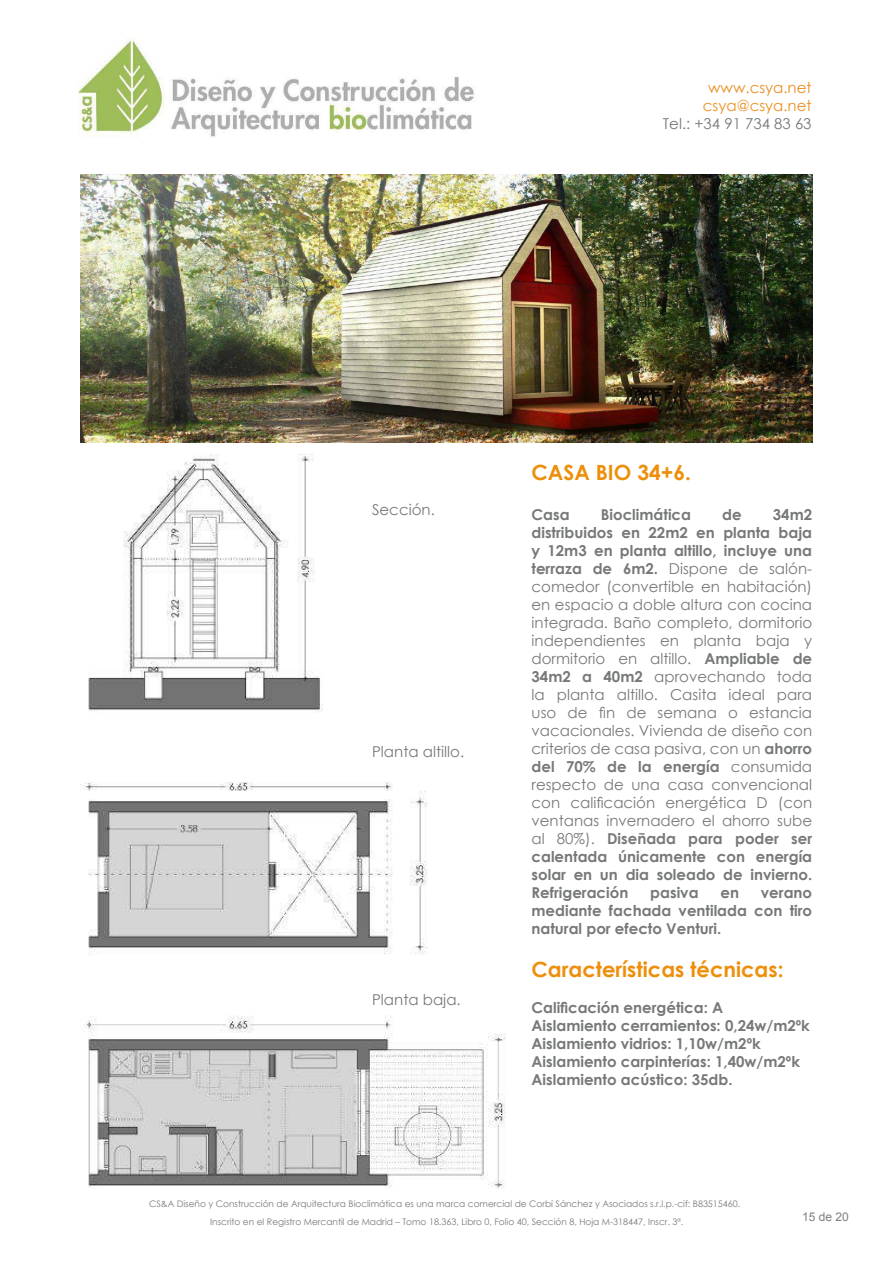
<style>
.page{position:relative;width:893px;height:1263px;background:#fff}
.page>*{position:absolute;margin:0;border:0;box-sizing:border-box;transform-origin:0 0}
.t1{font:700 21px "Century Gothic";color:#ed8f0b}
.t2{font:15px/18px "Century Gothic";color:#777979;text-align:justify}
.t3{font:700 15px/18px "Century Gothic";color:#777979;text-align:justify}
.t4{font:15px/18px "Century Gothic";color:#ec8f22;text-align:center}
.t5{font:12px "Arial";color:#808080}
.t6{font:9px/18px "Century Gothic";color:#777979;text-align:center}
.s1{font-weight:700}
</style>
<div class="page">
<img style="left:81px;top:453px;width:425px;height:736px">
<img style="left:78px;top:39px;width:396px;height:98px">
<img style="left:81px;top:174px;width:731px;height:268px">
<p class="t4" style="left:703px;top:78px;width:110px">www.csya.net csya@csya.net</p>
<p class="t2" style="left:663px;top:114px;width:150px">Tel.: +34 91 734 83 63</p>
<p class="t2" style="left:372px;top:500px;width:64px">Sección.</p>
<p class="t2" style="left:372px;top:743px;width:94px">Planta altillo.</p>
<p class="t2" style="left:372px;top:990px;width:90px">Planta baja.</p>
<h1 class="t1" style="left:531px;top:457px;width:161px">CASA BIO 34+6.</h1>
<p class="t3" style="left:531px;top:505px;width:40px">Casa</p>
<p class="t3" style="left:601px;top:505px;width:92px">Bioclimática</p>
<p class="t3" style="left:722px;top:505px;width:21px">de</p>
<p class="t2" style="left:531px;top:505px;width:282px;text-indent:241px"><span class="s1">34m2 distribuidos en 22m2 en planta baja y 12m3 en planta altillo, incluye una terraza de 6m2.</span> Dispone de salón&shy;comedor (convertible en habitación) en espacio a doble altura con cocina integrada. Baño completo, dormitorio independientes en planta baja y dormitorio en altillo. <span class="s1">Ampliable de 34m2 a 40m2</span> aprovechando toda la planta altillo. Casita ideal para uso de fin de semana o estancia vacacionales. Vivienda de diseño con criterios de casa pasiva, con un <span class="s1">ahorro del 70% de la energía</span> consumida respecto de una casa convencional con calificación energética D (con ventanas invernadero el ahorro sube al 80%). <span class="s1">Diseñada para poder ser calentada únicamente con energía solar en un dia soleado de invierno.<br>Refrigeración</span></p>
<p class="t3" style="left:650px;top:883px;width:50px">pasiva</p>
<p class="t3" style="left:720px;top:883px;width:20px">en</p>
<p class="t3" style="left:531px;top:883px;width:282px;text-indent:229px">verano mediante fachada ventilada con tiro natural por efecto Venturi.</p>
<h1 class="t1" style="left:531px;top:954px;width:253px">Características técnicas:</h1>
<p class="t3" style="left:531px;top:998px;width:280px;text-align:left">Calificación energética: A Aislamiento cerramientos: 0,24w/m2ºk Aislamiento vidrios: 1,10w/m2ºk Aislamiento carpinterías: 1,40w/m2ºk Aislamiento acústico: 35db.</p>
<p class="t6" style="left:149px;top:1195px;width:593px">CS&amp;A Diseño y Construcción de Arquitectura Bioclimática es una marca comercial de Corbí Sánchez y Asociados s.r.l.p.-cif: B83515460.<br>Inscrito en el Registro Mercantil de Madrid – Tomo 18.363, Libro 0, Folio 40, Sección 8, Hoja M-318447, Inscr. 3ª.</p>
<p class="t5" style="left:802px;top:1209px;width:48px">15 de 20</p>
</div>
